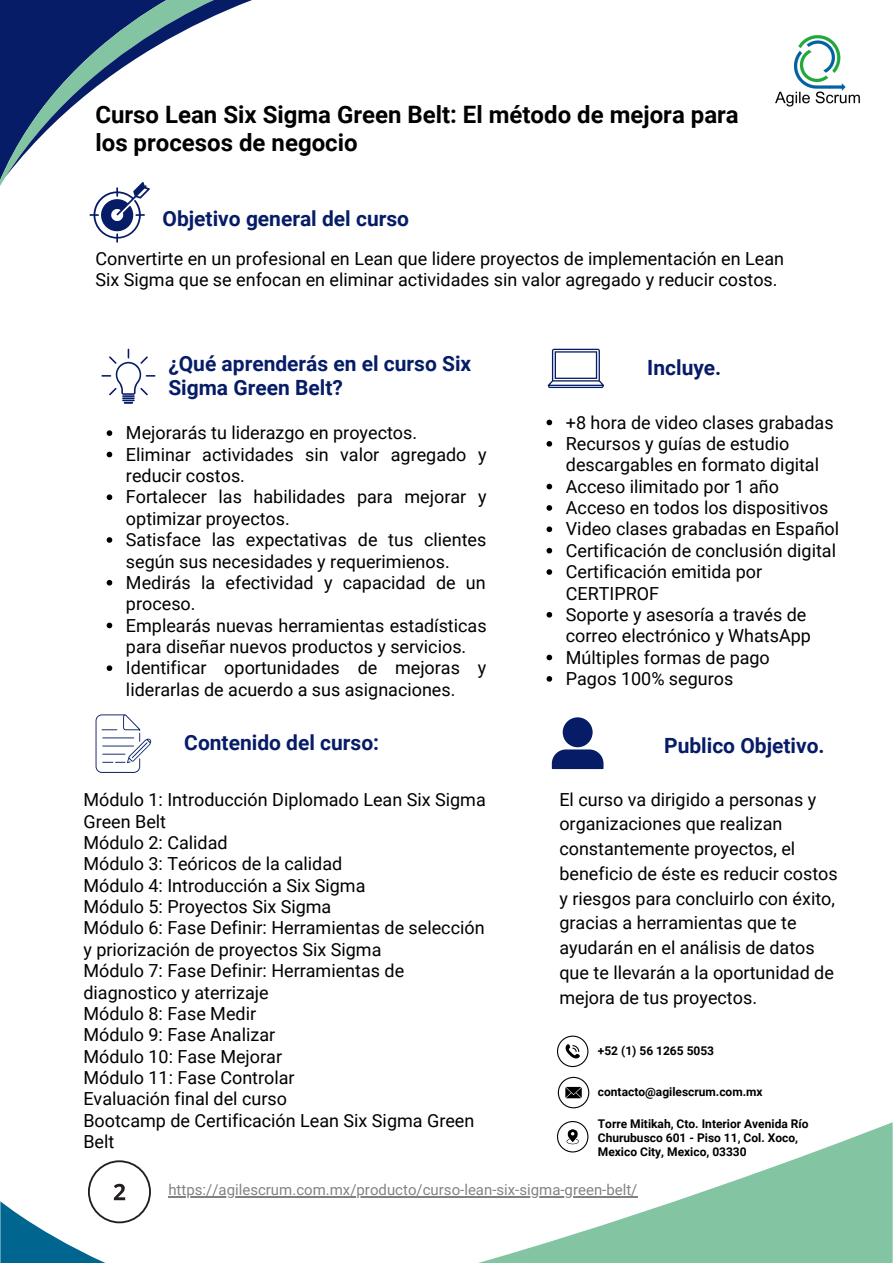
<style>
.page{position:relative;width:893px;height:1264px;background:#fff}
.page>*{position:absolute;margin:0;border:0;box-sizing:border-box;transform-origin:0 0}
.t1{font:700 24px "Roboto";color:#000}
.t2{font:700 21px/24.8px "Roboto";color:#061c67}
.t3{font:18px/21.3px "Roboto";color:#000}
.t4{font:15px "Roboto";color:#000}
.t5{font:700 12px "Roboto";color:#000}
</style>
<div class="page">
<svg style="left:0;top:0;width:6px;height:186px"></svg>
<svg style="left:6px;top:0;width:246px;height:176px"></svg>
<svg style="left:101px;top:349px;width:54px;height:55px"></svg>
<svg style="left:96px;top:714px;width:55px;height:59px"></svg>
<svg style="left:89px;top:182px;width:61px;height:61px"></svg>
<svg style="left:547px;top:349px;width:57px;height:39px"></svg>
<svg style="left:551px;top:717px;width:52px;height:52px"></svg>
<svg style="left:107px;top:430px;width:5px;height:6px"></svg>
<svg style="left:107px;top:451px;width:5px;height:6px"></svg>
<svg style="left:107px;top:494px;width:5px;height:6px"></svg>
<svg style="left:107px;top:537px;width:5px;height:6px"></svg>
<svg style="left:107px;top:580px;width:5px;height:5px"></svg>
<svg style="left:107px;top:622px;width:5px;height:6px"></svg>
<svg style="left:107px;top:665px;width:5px;height:6px"></svg>
<svg style="left:546px;top:419px;width:6px;height:6px"></svg>
<svg style="left:546px;top:441px;width:6px;height:5px"></svg>
<svg style="left:546px;top:484px;width:6px;height:5px"></svg>
<svg style="left:546px;top:505px;width:6px;height:5px"></svg>
<svg style="left:546px;top:526px;width:6px;height:6px"></svg>
<svg style="left:546px;top:548px;width:6px;height:5px"></svg>
<svg style="left:546px;top:569px;width:6px;height:6px"></svg>
<svg style="left:546px;top:612px;width:6px;height:5px"></svg>
<svg style="left:546px;top:654px;width:6px;height:6px"></svg>
<svg style="left:546px;top:676px;width:6px;height:5px"></svg>
<img style="left:775px;top:35px;width:85px;height:72px">
<svg style="left:557px;top:1035px;width:31px;height:32px"></svg>
<svg style="left:557px;top:1076px;width:32px;height:32px"></svg>
<svg style="left:1px;top:1122px;width:891px;height:140px"></svg>
<hr style="left:168px;top:1196px;width:469px;height:1px;background:#000">
<p class="t1" style="left:95px;top:101px;width:645px">Curso Lean Six Sigma Green Belt: El método de mejora para</p>
<p class="t1" style="left:95px;top:129px;width:264px">los procesos de negocio</p>
<p class="t2" style="left:162px;top:206px;width:248px">Objetivo general del curso</p>
<p class="t3" style="left:95px;top:248px;width:690px">Convertirte en un profesional en Lean que lidere proyectos de implementación en Lean<br>Six Sigma que se enfocan en eliminar actividades sin valor agregado y reducir costos.</p>
<p class="t2" style="left:168px;top:351px;width:304px">¿Qué aprenderás en el curso Six<br>Sigma Green Belt?</p>
<p class="t3" style="left:126px;top:422px;width:293px">Mejorarás tu liderazgo en proyectos.</p>
<p class="t3" style="left:126px;top:444px;width:362px">Eliminar actividades sin valor agregado y reducir costos.</p>
<p class="t3" style="left:126px;top:486px;width:362px">Fortalecer las habilidades para mejorar y optimizar proyectos.</p>
<p class="t3" style="left:126px;top:529px;width:362px">Satisface las expectativas de tus clientes según sus necesidades y requerimienos.</p>
<p class="t3" style="left:126px;top:572px;width:361px">Medirás la efectividad y capacidad de un proceso.</p>
<p class="t3" style="left:126px;top:615px;width:362px">Emplearás nuevas herramientas estadísticas para diseñar nuevos productos y servicios.</p>
<p class="t3" style="left:126px;top:657px;width:362px">Identificar oportunidades de mejoras y liderarlas de acuerdo a sus asignaciones.</p>
<p class="t2" style="left:647px;top:356px;width:76px">Incluye.</p>
<p class="t3" style="left:566px;top:412px;width:269px">+8 hora de video clases grabadas</p>
<p class="t3" style="left:566px;top:433px;width:255px">Recursos y guías de estudio descargables en formato digital</p>
<p class="t3" style="left:566px;top:476px;width:214px">Acceso ilimitado por 1 año</p>
<p class="t3" style="left:566px;top:497px;width:264px">Acceso en todos los dispositivos</p>
<p class="t3" style="left:566px;top:518px;width:275px">Video clases grabadas en Español</p>
<p class="t3" style="left:566px;top:540px;width:272px">Certificación de conclusión digital</p>
<p class="t3" style="left:566px;top:561px;width:198px">Certificación emitida por<br>CERTIPROF</p>
<p class="t3" style="left:566px;top:604px;width:246px">Soporte y asesoría a través de correo electrónico y WhatsApp</p>
<p class="t3" style="left:566px;top:647px;width:205px">Múltiples formas de pago</p>
<p class="t3" style="left:566px;top:668px;width:169px">Pagos 100% seguros</p>
<p class="t2" style="left:184px;top:730px;width:196px">Contenido del curso:</p>
<p class="t2" style="left:664px;top:733px;width:162px">Publico Objetivo.</p>
<p class="t3" style="left:559px;top:787px;width:280px;line-height:24.8px">El curso va dirigido a personas y organizaciones que realizan constantemente proyectos, el beneficio de éste es reducir costos y riesgos para concluirlo con éxito, gracias a herramientas que te ayudarán en el análisis de datos que te llevarán a la oportunidad de mejora de tus proyectos.</p>
<p class="t5" style="left:598px;top:1044px;width:118px">+52 (1) 56 1265 5053</p>
<p class="t5" style="left:598px;top:1084px;width:166px">contacto@agilescrum.com.mx</p>
<p class="t5" style="left:598px;top:1116px;width:212px">Torre Mitikah, Cto. Interior Avenida Río</p>
<p class="t5" style="left:598px;top:1130px;width:202px">Churubusco 601 - Piso 11, Col. Xoco,</p>
<p class="t5" style="left:598px;top:1144px;width:150px">Mexico City, Mexico, 03330</p>
<p class="t4" style="left:168px;top:1181px;width:470px">https://agilescrum.com.mx/producto/curso-lean-six-sigma-green-belt/</p>
<p class="t3" style="left:83px;top:789px;width:404px">Módulo 1: Introducción Diplomado Lean Six Sigma<br>Green Belt</p>
<p class="t3" style="left:83px;top:832px;width:146px">Módulo 2: Calidad</p>
<p class="t3" style="left:83px;top:853px;width:260px">Módulo 3: Teóricos de la calidad</p>
<p class="t3" style="left:83px;top:874px;width:283px">Módulo 4: Introducción a Six Sigma</p>
<p class="t3" style="left:83px;top:896px;width:249px">Módulo 5: Proyectos Six Sigma</p>
<p class="t3" style="left:83px;top:917px;width:403px">Módulo 6: Fase Definir: Herramientas de selección y priorización de proyectos Six Sigma</p>
<p class="t3" style="left:83px;top:960px;width:322px">Módulo 7: Fase Definir: Herramientas de diagnostico y aterrizaje</p>
<p class="t3" style="left:83px;top:1003px;width:174px">Módulo 8: Fase Medir</p>
<p class="t3" style="left:83px;top:1024px;width:193px">Módulo 9: Fase Analizar</p>
<p class="t3" style="left:83px;top:1045px;width:200px">Módulo 10: Fase Mejorar</p>
<p class="t3" style="left:83px;top:1067px;width:213px">Módulo 11: Fase Controlar</p>
<p class="t3" style="left:83px;top:1088px;width:205px">Evaluación final del curso</p>
<p class="t3" style="left:83px;top:1109px;width:392px">Bootcamp de Certificación Lean Six Sigma Green<br>Belt</p>
</div>
